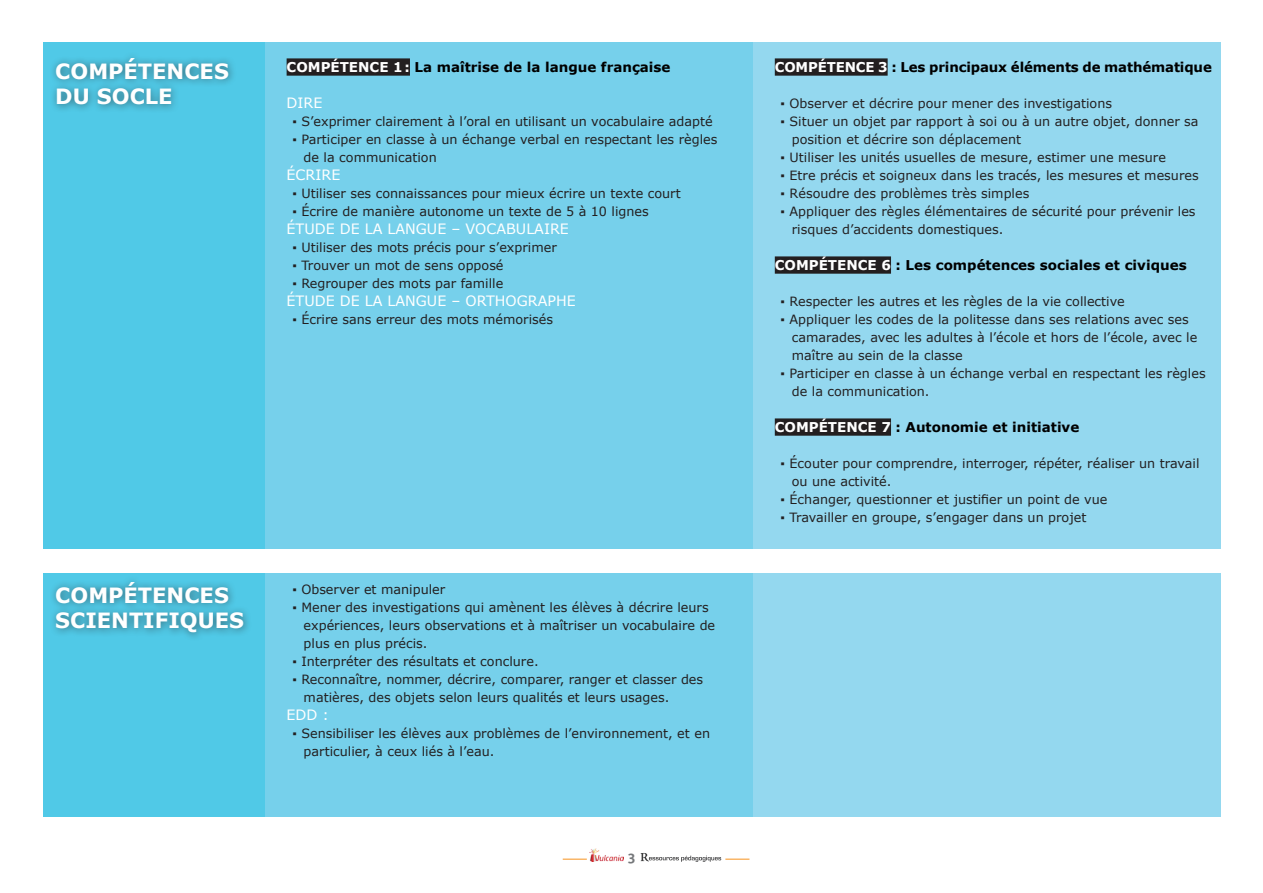
<style>
.page{position:relative;width:1263px;height:893px;background:#fff}
.page>*{position:absolute;margin:0;border:0;box-sizing:border-box;transform-origin:0 0}
.t1{font:700 21px/25.2px "Verdana";color:#fff}
.t2{font:14.25px "Verdana";color:#fff}
.t3{font:700 13.5px "Verdana";color:#000}
.t4{font:700 13.5px "Parisine Plus";color:#76787b}
.t5{font:12.75px/18px "Verdana";color:#231f20}
.s1{color:#fff}
</style>
<div class="page">
<img style="left:589px;top:848px;width:34px;height:14px">
<svg style="left:563px;top:859px;width:24px;height:1px"></svg>
<svg style="left:641px;top:853px;width:108px;height:9px"></svg>
<div style="left:43px;top:43px;width:222px;height:506px;background:#50c9e7"></div>
<div style="left:265px;top:43px;width:488px;height:506px;background:#76d0eb"></div>
<div style="left:753px;top:43px;width:467px;height:506px;background:#94d8ef"></div>
<div style="left:43px;top:573px;width:222px;height:243px;background:#50c9e7"></div>
<div style="left:265px;top:573px;width:488px;height:243px;background:#76d0eb"></div>
<div style="left:753px;top:573px;width:467px;height:243px;background:#94d8ef"></div>
<div style="left:287px;top:58px;width:123px;height:18px;background:#231f20"></div>
<div style="left:775px;top:58px;width:113px;height:18px;background:#231f20"></div>
<div style="left:775px;top:256px;width:116px;height:18px;background:#231f20"></div>
<div style="left:775px;top:418px;width:116px;height:18px;background:#231f20"></div>
<div style="left:49px;top:51px;width:188px;height:62px;background:#231f20;opacity:.55"></div>
<div style="left:49px;top:575px;width:203px;height:66px;background:#231f20;opacity:.55"></div>
<h1 class="t1" style="left:55px;top:60px;width:175px">COMPÉTENCES<br>DU SOCLE</h1>
<p class="t3" style="left:287px;top:61px;width:385px"><span class="s1">COMPÉTENCE 1 :</span> La maîtrise de la langue française</p>
<p class="t2" style="left:287px;top:94px;width:37px">DIRE</p>
<p class="t5" style="left:292px;top:112px;width:422px">▪ S’exprimer clairement à l’oral en utilisant un vocabulaire adapté</p>
<p class="t5" style="left:304px;top:130px;width:415px;text-indent:-11px">▪ Participer en classe à un échange verbal en respectant les règles de la communication</p>
<p class="t2" style="left:287px;top:166px;width:55px">ÉCRIRE</p>
<p class="t5" style="left:292px;top:184px;width:390px">▪ Utiliser ses connaissances pour mieux écrire un texte court</p>
<p class="t5" style="left:292px;top:202px;width:358px">▪ Écrire de manière autonome un texte de 5 à 10 lignes</p>
<p class="t2" style="left:287px;top:220px;width:284px">ÉTUDE DE LA LANGUE – VOCABULAIRE</p>
<p class="t5" style="left:292px;top:238px;width:266px">▪ Utiliser des mots précis pour s’exprimer</p>
<p class="t5" style="left:292px;top:256px;width:213px">▪ Trouver un mot de sens opposé</p>
<p class="t5" style="left:292px;top:274px;width:212px">▪ Regrouper des mots par famille</p>
<p class="t2" style="left:287px;top:292px;width:291px">ÉTUDE DE LA LANGUE – ORTHOGRAPHE</p>
<p class="t5" style="left:292px;top:310px;width:262px">▪ Écrire sans erreur des mots mémorisés</p>
<h1 class="t1" style="left:55px;top:584px;width:190px">COMPÉTENCES<br>SCIENTIFIQUES</h1>
<p class="t5" style="left:292px;top:580px;width:154px">▪ Observer et manipuler</p>
<p class="t5" style="left:304px;top:598px;width:413px;text-indent:-11px">▪ Mener des investigations qui amènent les élèves à décrire leurs expériences, leurs observations et à maîtriser un vocabulaire de plus en plus précis.</p>
<p class="t5" style="left:292px;top:652px;width:248px">▪ Interpréter des résultats et conclure.</p>
<p class="t5" style="left:304px;top:670px;width:401px;text-indent:-11px">▪ Reconnaître, nommer, décrire, comparer, ranger et classer des matières, des objets selon leurs qualités et leurs usages.</p>
<p class="t2" style="left:287px;top:706px;width:44px">EDD :</p>
<p class="t5" style="left:304px;top:724px;width:408px;text-indent:-11px">▪ Sensibiliser les élèves aux problèmes de l’environnement, et en particulier, à ceux liés à l’eau.</p>
<p class="t4" style="left:628px;top:848px;width:9px">3</p>
<p class="t3" style="left:775px;top:61px;width:439px"><span class="s1">COMPÉTENCE 3</span> : Les principaux éléments de mathématique</p>
<p class="t5" style="left:780px;top:94px;width:333px">▪ Observer et décrire pour mener des investigations</p>
<p class="t5" style="left:792px;top:112px;width:408px;text-indent:-11px">▪ Situer un objet par rapport à soi ou à un autre objet, donner sa position et décrire son déplacement</p>
<p class="t5" style="left:780px;top:148px;width:387px">▪ Utiliser les unités usuelles de mesure, estimer une mesure</p>
<p class="t5" style="left:780px;top:166px;width:420px">▪ Etre précis et soigneux dans les tracés, les mesures et mesures</p>
<p class="t5" style="left:780px;top:184px;width:250px">▪ Résoudre des problèmes très simples</p>
<p class="t5" style="left:792px;top:202px;width:405px;text-indent:-11px">▪ Appliquer des règles élémentaires de sécurité pour prévenir les risques d’accidents domestiques.</p>
<p class="t3" style="left:775px;top:259px;width:413px"><span class="s1">COMPÉTENCE 6</span> : Les compétences sociales et civiques</p>
<p class="t5" style="left:780px;top:292px;width:346px">▪ Respecter les autres et les règles de la vie collective</p>
<p class="t5" style="left:792px;top:310px;width:407px;text-indent:-11px">▪ Appliquer les codes de la politesse dans ses relations avec ses camarades, avec les adultes à l’école et hors de l’école, avec le maître au sein de la classe</p>
<p class="t5" style="left:792px;top:364px;width:415px;text-indent:-11px">▪ Participer en classe à un échange verbal en respectant les règles de la communication.</p>
<p class="t3" style="left:775px;top:421px;width:306px"><span class="s1">COMPÉTENCE 7</span> : Autonomie et initiative</p>
<p class="t5" style="left:792px;top:454px;width:409px;text-indent:-11px">▪ Écouter pour comprendre, interroger, répéter, réaliser un travail ou une activité.</p>
<p class="t5" style="left:780px;top:490px;width:328px">▪ Échanger, questionner et justifier un point de vue</p>
<p class="t5" style="left:780px;top:508px;width:307px">▪ Travailler en groupe, s’engager dans un projet</p>
</div>
